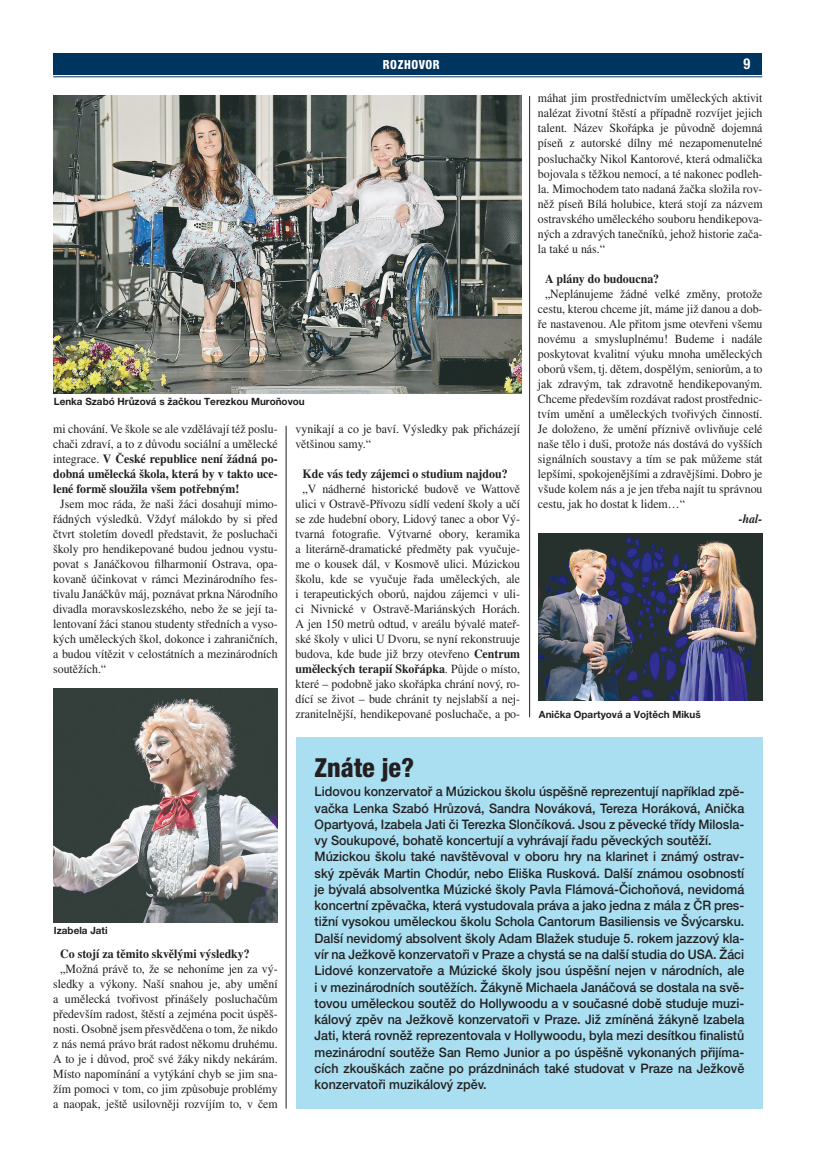
<style>
.page{position:relative;width:815px;height:1170px;background:#fff}
.page>*{position:absolute;margin:0;border:0;box-sizing:border-box;transform-origin:0 0}
.mezititulek_new_odsa{font:800 condensed 26.25px "Helvetica Neue LT Pro";color:#231f20}
.t1{font:700 condensed 15px "Helvetica Neue LT Pro";color:#fff;scale:.95 1}
.t2{font:500 13.12px/16.2px "Helvetica Neue LT Pro";color:#231f20;text-align:justify;scale:.95 1}
.t3{font:12.5px/15px "Times CE";color:#231f20;text-align:justify;scale:.95 1}
.t4{font:700 12.5px/15px "Times CE";color:#231f20;text-align:justify;scale:.95 1}
.t5{font:800 condensed 12.5px "Helvetica Neue LT Pro";letter-spacing:.05em;color:#fff;scale:.95 1}
.t6{font:italic 700 12.5px "Times CE";color:#231f20;scale:.95 1}
.foto_popiska{font:700 10px "Helvetica Neue LT Pro";color:#231f20}
.s1{font-weight:400}
.s2{font-weight:700}
</style>
<div class="page">
<div style="left:53px;top:53px;width:709px;height:21px;background:#003560"></div>
<hr style="left:53px;top:76px;width:709px;height:1px;background:#003560">
<hr style="left:529px;top:96px;width:1px;height:621px;background:#231f20">
<div style="left:296px;top:737px;width:467px;height:371px;background:#a9dff1"></div>
<hr style="left:286px;top:425px;width:1px;height:683px;background:#231f20">
<img style="left:54px;top:96px;width:467px;height:297px">
<img style="left:53px;top:688px;width:225px;height:234px">
<img style="left:538px;top:533px;width:225px;height:167px">
<p class="t5" style="left:383px;top:57px;width:61px">ROZHOVOR</p>
<p class="t1" style="left:743px;top:55px;width:9px">9</p>
<p class="foto_popiska" style="left:54px;top:395px;width:252px">Lenka Szabó Hrůzová s žačkou Terezkou Muroňovou</p>
<p class="t4" style="left:53px;top:421px;width:238px"><span class="s1">mi chování. Ve škole se ale vzdělávají též poslu&shy;chači zdraví, a to z důvodu sociální a umělecké integrace.</span> V České republice není žádná po&shy;dobná umělecká škola, která by v takto uce&shy;lené formě sloužila všem potřebným!</p>
<p class="t3" style="left:53px;top:496px;width:238px;text-indent:7px">Jsem moc ráda, že naši žáci dosahují mimo&shy;řádných výsledků. Vždyť málokdo by si před čtvrt stoletím dovedl představit, že posluchači školy pro hendikepované budou jednou vystu&shy;povat s Janáčkovou filharmonií Ostrava, opa&shy;kovaně účinkovat v rámci Mezinárodního fes&shy;tivalu Janáčkův máj, poznávat prkna Národního divadla moravskoslezského, nebo že se její ta&shy;lentovaní žáci stanou studenty středních a vyso&shy;kých uměleckých škol, dokonce i zahraničních, a budou vítězit v celostátních a mezinárodních soutěžích.“</p>
<p class="t3" style="left:296px;top:421px;width:238px">vynikají a co je baví. Výsledky pak přicházejí většinou samy.“</p>
<p class="t4" style="left:303px;top:466px;width:217px">Kde vás tedy zájemci o studium najdou?</p>
<p class="t3" style="left:296px;top:481px;width:238px;text-align:center">„V nádherné historické budově ve Wattově ulici v Ostravě-Přívozu sídlí vedení školy a učí se zde hudební obory, Lidový tanec a obor Vý&shy;tvarná fotografie. Výtvarné obory, keramika a literárně-dramatické předměty pak vyučuje&shy;me o kousek dál, v Kosmově ulici. Múzickou školu, kde se vyučuje řada uměleckých, ale i terapeutických oborů, najdou zájemci v uli&shy;ci Nivnické v Ostravě-Mariánských Horách.<br>A jen 150 metrů odtud, v areálu bývalé mateř&shy;ské školy v ulici U Dvoru, se nyní rekonstruuje budova, kde bude již brzy otevřeno <span class="s2">Centrum uměleckých terapií Skořápka</span>. Půjde o místo, které – podobně jako skořápka chrání nový, ro&shy;dící se život – bude chránit ty nejslabší a nej&shy;zranitelnější, hendikepované posluchače, a po-</p>
<p class="t3" style="left:538px;top:91px;width:238px">máhat jim prostřednictvím uměleckých aktivit nalézat životní štěstí a případně rozvíjet jejich talent. Název Skořápka je původně dojemná píseň z autorské dílny mé nezapomenutelné posluchačky Nikol Kantorové, která odmalička bojovala s těžkou nemocí, a té nakonec podleh&shy;la. Mimochodem tato nadaná žačka složila rov&shy;něž píseň Bílá holubice, která stojí za názvem ostravského uměleckého souboru hendikepova&shy;ných a zdravých tanečníků, jehož historie zača&shy;la také u nás.“</p>
<p class="t4" style="left:545px;top:271px;width:122px">A plány do budoucna?</p>
<p class="t3" style="left:538px;top:286px;width:238px;text-indent:7px">„Neplánujeme žádné velké změny, protože cestu, kterou chceme jít, máme již danou a dob&shy;ře nastavenou. Ale přitom jsme otevřeni všemu novému a smysluplnému! Budeme i nadále poskytovat kvalitní výuku mnoha uměleckých oborů všem, tj. dětem, dospělým, seniorům, a to jak zdravým, tak zdravotně hendikepovaným.<br>Chceme především rozdávat radost prostřednic&shy;tvím umění a uměleckých tvořivých činností.<br>Je doloženo, že umění příznivě ovlivňuje celé naše tělo i duši, protože nás dostává do vyšších signálních soustavy a tím se pak můžeme stát lepšími, spokojenějšími a zdravějšími. Dobro je všude kolem nás a je jen třeba najít tu správnou cestu, jak ho dostat k lidem…“</p>
<p class="t6" style="left:739px;top:511px;width:26px">-hal-</p>
<p class="foto_popiska" style="left:539px;top:708px;width:163px">Anička Opartyová a Vojtěch Mikuš</p>
<p class="foto_popiska" style="left:54px;top:924px;width:55px">Izabela Jati</p>
<p class="t4" style="left:60px;top:946px;width:201px">Co stojí za těmito skvělými výsledky?</p>
<p class="t3" style="left:53px;top:961px;width:238px;text-align:center">„Možná právě to, že se nehoníme jen za vý&shy;sledky a výkony. Naší snahou je, aby umění a umělecká tvořivost přinášely posluchačům především radost, štěstí a zejména pocit úspěš&shy;nosti. Osobně jsem přesvědčena o tom, že nikdo z nás nemá právo brát radost někomu druhému.<br>A to je i důvod, proč své žáky nikdy nekárám.<br>Místo napomínání a vytýkání chyb se jim sna&shy;žím pomoci v tom, co jim způsobuje problémy a naopak, ještě usilovněji rozvíjím to, v čem</p>
<p class="mezititulek_new_odsa" style="left:315px;top:751px;width:101px">Znáte je?</p>
<p class="t2" style="left:315px;top:783px;width:454px">Lidovou konzervatoř a Múzickou školu úspěšně reprezentují například zpě&shy;vačka Lenka Szabó Hrůzová, Sandra Nováková, Tereza Horáková, Anička Opartyová, Izabela Jati či Terezka Slončíková. Jsou z pěvecké třídy Milosla&shy;vy Soukupové, bohatě koncertují a vyhrávají řadu pěveckých soutěží.</p>
<p class="t2" style="left:315px;top:848px;width:454px">Múzickou školu také navštěvoval v oboru hry na klarinet i známý ostrav&shy;ský zpěvák Martin Chodúr, nebo Eliška Rusková. Další známou osobností je bývalá absolventka Múzické školy Pavla Flámová-Čichoňová, nevidomá koncertní zpěvačka, která vystudovala práva a jako jedna z mála z ČR pres&shy;tižní vysokou uměleckou školu Schola Cantorum Basiliensis ve Švýcarsku.<br>Další nevidomý absolvent školy Adam Blažek studuje 5. rokem jazzový kla&shy;vír na Ježkově konzervatoři v Praze a chystá se na další studia do USA. Žáci Lidové konzervatoře a Múzické školy jsou úspěšní nejen v národních, ale i v mezinárodních soutěžích. Žákyně Michaela Janáčová se dostala na svě&shy;tovou uměleckou soutěž do Hollywoodu a v současné době studuje muzi&shy;kálový zpěv na Ježkově konzervatoři v Praze. Již zmíněná žákyně Izabela Jati, která rovněž reprezentovala v Hollywoodu, byla mezi desítkou finalistů mezinárodní soutěže San Remo Junior a po úspěšně vykonaných přijíma&shy;cích zkouškách začne po prázdninách také studovat v Praze na Ježkově konzervatoři muzikálový zpěv.</p>
</div>
